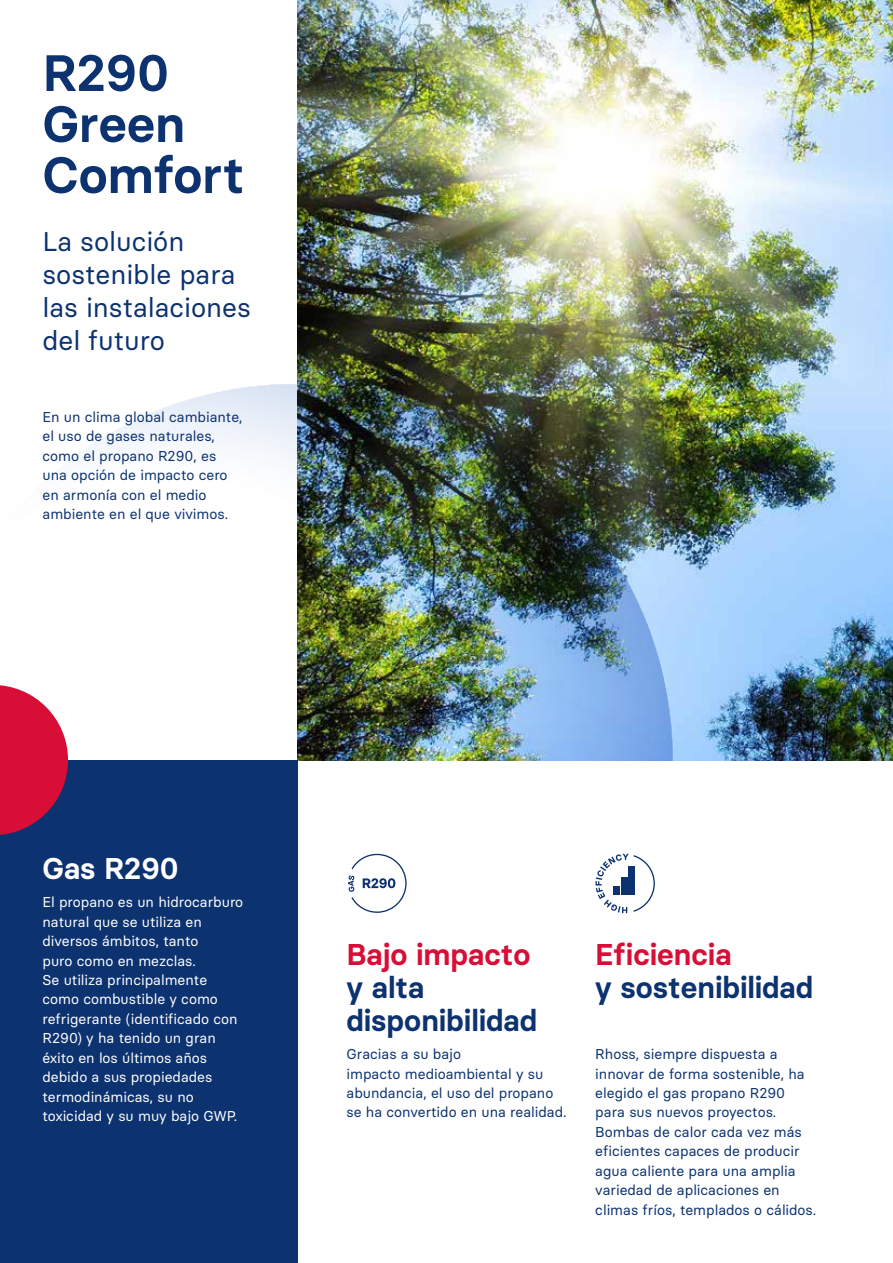
<style>
.page{position:relative;width:893px;height:1263px;background:#fff}
.page>*{position:absolute;margin:0;border:0;box-sizing:border-box;transform-origin:0 0}
.t1{font:600 51px/51px "Basier Circle";color:#0c3270}
.t2{font:600 30px/33px "Basier Circle";color:#0c3270}
.t3{font:600 30px "Basier Circle";color:#d80e36}
.t4{font:600 30px "Basier Circle";color:#fff}
.t5{font:27px/33px "Basier Circle";color:#0c3270}
.t6{font:14.25px/19.5px "Basier Circle";color:#0c3270}
.t7{font:14.25px/19.5px "Basier Circle";color:#fff}
</style>
<div class="page">
<img style="left:298px;top:0;width:595px;height:760px">
<img style="left:67px;top:383px;width:606px;height:377px">
<div style="left:0;top:760px;width:298px;height:503px;background:#0c3270"></div>
<svg style="left:0;top:685px;width:68px;height:150px"></svg>
<svg style="left:348px;top:853px;width:59px;height:60px"></svg>
<svg style="left:595px;top:854px;width:60px;height:59px"></svg>
<div style="left:613px;top:887px;width:6px;height:8px;background:#0c3270"></div>
<div style="left:621px;top:877px;width:6px;height:18px;background:#0c3270"></div>
<div style="left:629px;top:867px;width:6px;height:28px;background:#0c3270"></div>
<div style="left:883px;top:152px;width:10px;height:450px;background:#fff;opacity:.75"></div>
<h1 class="t1" style="left:43px;top:47px;width:203px">R290<br>Green<br>Comfort</h1>
<h3 class="t5" style="left:43px;top:224px;width:210px">La solución sostenible para las instalaciones del futuro</h3>
<p class="t6" style="left:43px;top:407px;width:202px">En un clima global cambiante, el uso de gases naturales, como el propano R290, es una opción de impacto cero en armonía con el medio ambiente en el que vivimos.</p>
<h2 class="t4" style="left:43px;top:850px;width:138px">Gas R290</h2>
<p class="t7" style="left:43px;top:892px;width:202px">El propano es un hidrocarburo natural que se utiliza en diversos ámbitos, tanto<br>puro como en mezclas.<br>Se utiliza principalmente como combustible y como refrigerante (identificado con<br>R290) y ha tenido un gran éxito en los últimos años debido a sus propiedades termodinámicas, su no toxicidad y su muy bajo GWP.</p>
<h2 class="t3" style="left:347px;top:936px;width:185px">Bajo impacto</h2>
<h2 class="t2" style="left:347px;top:970px;width:192px">y alta disponibilidad</h2>
<p class="t6" style="left:347px;top:1044px;width:221px">Gracias a su bajo<br>impacto medioambiental y su abundancia, el uso del propano se ha convertido en una realidad.</p>
<h2 class="t3" style="left:595px;top:936px;width:138px">Eficiencia</h2>
<h2 class="t2" style="left:595px;top:970px;width:219px">y sostenibilidad</h2>
<p class="t6" style="left:595px;top:1044px;width:222px">Rhoss, siempre dispuesta a innovar de forma sostenible, ha elegido el gas propano R290 para sus nuevos proyectos.<br>Bombas de calor cada vez más eficientes capaces de producir agua caliente para una amplia variedad de aplicaciones en climas fríos, templados o cálidos.</p>
</div>
